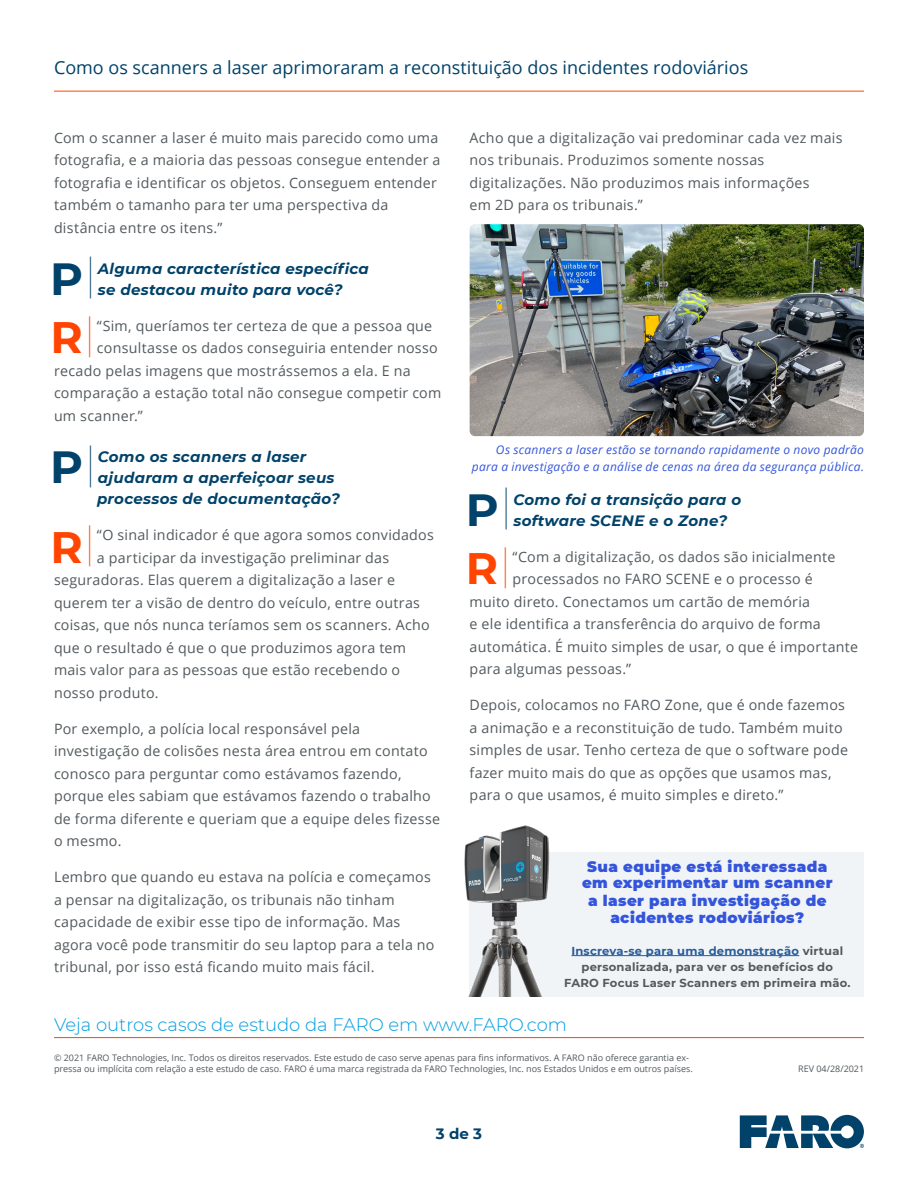
<style>
.page{position:relative;width:918px;height:1188px;background:#fff}
.page>*{position:absolute;margin:0;border:0;box-sizing:border-box;transform-origin:0 0}
.t1{font:700 45px "Montserrat";color:#01426a}
.t2{font:700 43.95px "Montserrat";color:#ff4500}
.t3{font:18px "Open Sans";color:#01426a}
.t4{font:300 18px "Montserrat";color:#009cde}
.t5{font:italic 700 15px/21px "Montserrat";letter-spacing:.02em;color:#01426a}
.t6{font:900 15px/17.1px "Montserrat";letter-spacing:.03em;color:#3455db;text-align:center}
.t7{font:700 15px "Montserrat";color:#01426a}
.t8{font:14.25px/22.5px "Open Sans";letter-spacing:.02em;color:#52595d}
.t9{font:italic 12px/16.5px "Open Sans";letter-spacing:.025em;color:#3455db;text-align:right}
.t10{font:700 11.55px/16.2px "Montserrat";letter-spacing:.02em;color:#52595d;text-align:center}
.t11{font:9px/10.8px "Open Sans";color:#52595d}
.s1{font-weight:100}
.s2{color:#275b9b}
</style>
<div class="page">
<hr style="left:54px;top:1037px;width:810px;height:1px;background:#ff4500">
<hr style="left:54px;top:91px;width:810px;height:1px;background:#ff4500">
<svg style="left:740px;top:1115px;width:124px;height:33px"></svg>
<img style="left:470px;top:224px;width:394px;height:212px">
<div style="left:470px;top:852px;width:394px;height:145px;background:#f1f4f6"></div>
<hr style="left:571px;top:955px;width:228px;height:1px;background:#275b9b">
<img style="left:464px;top:825px;width:86px;height:172px">
<p class="t3" style="left:54px;top:55px;width:696px">Como os scanners a laser aprimoraram a reconstituição dos incidentes rodoviários</p>
<p class="t8" style="left:54px;top:126px;width:388px">Com o scanner a laser é muito mais parecido como uma fotografia, e a maioria das pessoas consegue entender a fotografia e identificar os objetos. Conseguem entender também o tamanho para ter uma perspectiva da distância entre os itens.”</p>
<h1 class="t1" style="left:50px;top:247px;width:48px">P<span class="s1">|</span></h1>
<p class="t5" style="left:98px;top:257px;width:273px">Alguma característica específica se destacou muito para você?</p>
<h2 class="t2" style="left:50px;top:306px;width:47px">R<span class="s1">|</span></h2>
<p class="t8" style="left:97px;top:314px;width:337px">“Sim, queríamos ter certeza de que a pessoa que</p>
<p class="t8" style="left:97px;top:337px;width:342px">consultasse os dados conseguiria entender nosso</p>
<p class="t8" style="left:54px;top:359px;width:358px">recado pelas imagens que mostrássemos a ela. E na</p>
<p class="t8" style="left:54px;top:382px;width:389px">comparação a estação total não consegue competir com</p>
<p class="t8" style="left:54px;top:404px;width:90px">um scanner.”</p>
<h1 class="t1" style="left:50px;top:435px;width:48px">P<span class="s1">|</span></h1>
<p class="t5" style="left:97px;top:446px;width:244px">Como os scanners a laser ajudaram a aperfeiçoar seus processos de documentação?</p>
<h2 class="t2" style="left:50px;top:515px;width:47px">R<span class="s1">|</span></h2>
<p class="t8" style="left:97px;top:523px;width:338px">“O sinal indicador é que agora somos convidados</p>
<p class="t8" style="left:97px;top:546px;width:294px">a participar da investigação preliminar das</p>
<p class="t8" style="left:54px;top:568px;width:343px">seguradoras. Elas querem a digitalização a laser e</p>
<p class="t8" style="left:54px;top:591px;width:368px">querem ter a visão de dentro do veículo, entre outras</p>
<p class="t8" style="left:54px;top:613px;width:377px">coisas, que nós nunca teríamos sem os scanners. Acho</p>
<p class="t8" style="left:54px;top:636px;width:354px">que o resultado é que o que produzimos agora tem</p>
<p class="t8" style="left:54px;top:658px;width:348px">mais valor para as pessoas que estão recebendo o</p>
<p class="t8" style="left:54px;top:681px;width:106px">nosso produto.</p>
<p class="t8" style="left:54px;top:717px;width:388px">Por exemplo, a polícia local responsável pela investigação de colisões nesta área entrou em contato conosco para perguntar como estávamos fazendo, porque eles sabiam que estávamos fazendo o trabalho de forma diferente e queriam que a equipe deles fizesse o mesmo.</p>
<p class="t8" style="left:54px;top:865px;width:382px">Lembro que quando eu estava na polícia e começamos a pensar na digitalização, os tribunais não tinham capacidade de exibir esse tipo de informação. Mas agora você pode transmitir do seu laptop para a tela no tribunal, por isso está ficando muito mais fácil.</p>
<p class="t8" style="left:470px;top:126px;width:374px">Acho que a digitalização vai predominar cada vez mais nos tribunais. Produzimos somente nossas digitalizações. Não produzimos mais informações<br>em 2D para os tribunais.”</p>
<p class="t9" style="left:472px;top:442px;width:394px">Os scanners a laser estão se tornando rapidamente o novo padrão para a investigação e a análise de cenas na área da segurança pública.</p>
<h1 class="t1" style="left:466px;top:478px;width:48px">P<span class="s1">|</span></h1>
<p class="t5" style="left:514px;top:488px;width:229px">Como foi a transição para o software SCENE e o Zone?</p>
<h2 class="t2" style="left:466px;top:537px;width:47px">R<span class="s1">|</span></h2>
<p class="t8" style="left:513px;top:545px;width:324px">“Com a digitalização, os dados são inicialmente</p>
<p class="t8" style="left:513px;top:568px;width:302px">processados no FARO SCENE e o processo é</p>
<p class="t8" style="left:470px;top:590px;width:342px">muito direto. Conectamos um cartão de memória</p>
<p class="t8" style="left:470px;top:613px;width:353px">e ele identifica a transferência do arquivo de forma</p>
<p class="t8" style="left:470px;top:635px;width:390px">automática. É muito simples de usar, o que é importante</p>
<p class="t8" style="left:470px;top:658px;width:163px">para algumas pessoas.”</p>
<p class="t8" style="left:470px;top:694px;width:380px">Depois, colocamos no FARO Zone, que é onde fazemos a animação e a reconstituição de tudo. Também muito simples de usar. Tenho certeza de que o software pode fazer muito mais do que as opções que usamos mas, para o que usamos, é muito simples e direto.”</p>
<p class="t6" style="left:582px;top:857px;width:252px">Sua equipe está interessada em experimentar um scanner a laser para investigação de acidentes rodoviários?</p>
<p class="t10" style="left:564px;top:942px;width:288px"><span class="s2">Inscreva-se para uma demonstração</span> virtual personalizada, para ver os benefícios do<br>FARO Focus Laser Scanners em primeira mão.</p>
<p class="t4" style="left:54px;top:1013px;width:514px">Veja outros casos de estudo da FARO em www.FARO.com</p>
<p class="t11" style="left:54px;top:1052px;width:640px">© 2021 FARO Technologies, Inc. Todos os direitos reservados. Este estudo de caso serve apenas para fins informativos. A FARO não oferece garantia ex&shy;pressa ou implícita com relação a este estudo de caso. FARO é uma marca registrada da FARO Technologies, Inc. nos Estados Unidos e em outros países.</p>
<p class="t7" style="left:436px;top:1123px;width:48px">3 de 3</p>
<p class="t11" style="left:798px;top:1063px;width:68px">REV 04/28/2021</p>
</div>
